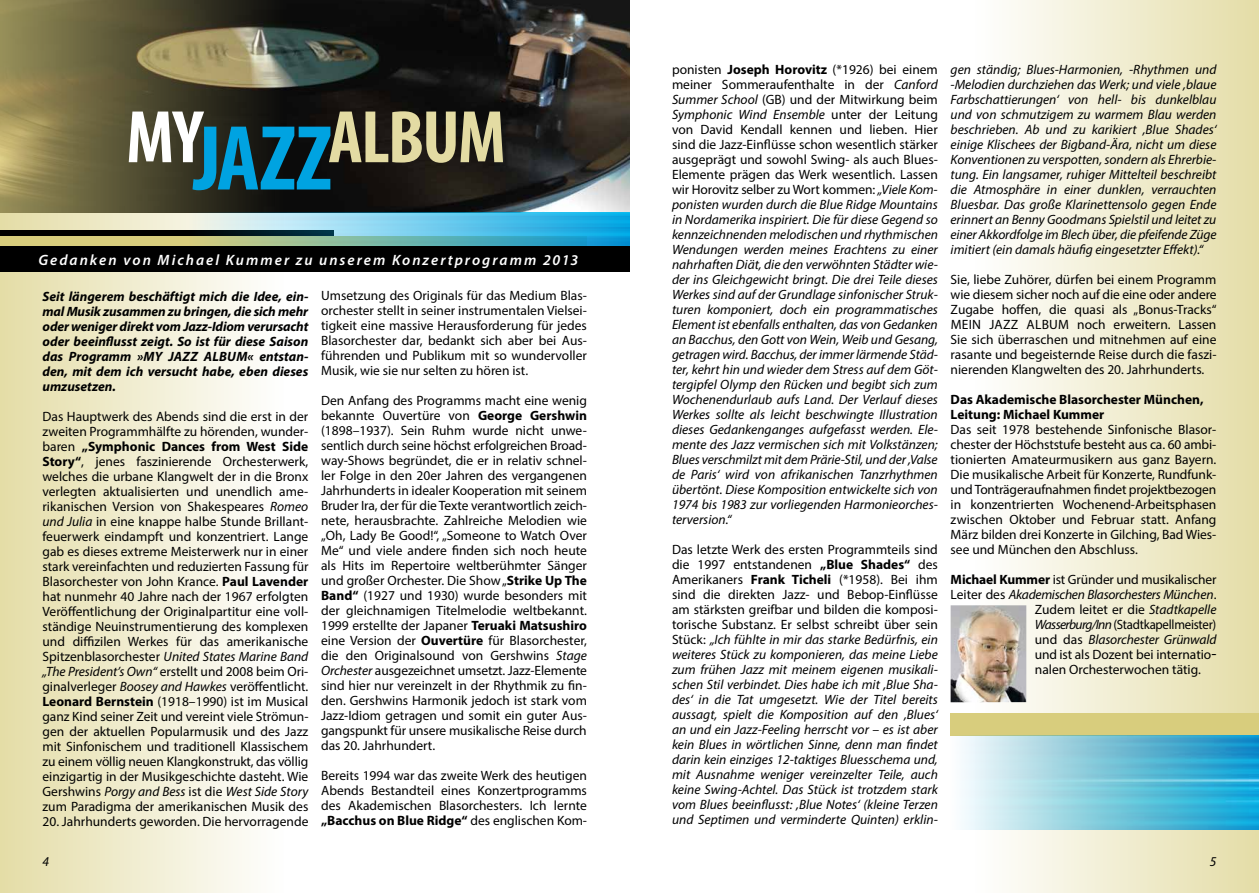
<style>
.page{position:relative;width:1259px;height:893px;background:#fff}
.page>*{position:absolute;margin:0;border:0;box-sizing:border-box;transform-origin:0 0}
.t1{font:700 condensed 75.15px "Myriad Pro";color:#e3dba3}
.t2{font:italic 600 15px "Myriad Pro";letter-spacing:.135em;color:#fff}
.t3{font:13.5px/15px "Myriad Pro";color:#000;text-align:justify}
.t4{font:italic 13.5px/15px "Myriad Pro";color:#000;text-align:justify}
.t5{font:italic 700 13.5px/15px "Myriad Pro";color:#000;text-align:justify}
.t6{font:700 13.5px/15px "Myriad Pro";color:#000}
.t7{font:italic 13.5px "Myriad Pro";letter-spacing:-.02em;color:#000}
.t8{font:13.5px "Myriad Pro";letter-spacing:-.02em;color:#000}
.s1{color:#fff}
.s2{font-size:93.3px;color:#00a3e1}
.s3{font-weight:700}
.s4{font-style:italic}
.s5{font-style:normal}
.s6{font-weight:700;font-style:normal}
.s7{font-size:16.5px}
</style>
<div class="page">
<img style="left:284px;top:0;width:345px;height:213px">
<svg style="left:0;top:0;width:284px;height:893px;background:#cdc9ac"></svg>
<div style="left:0;top:236px;width:587px;height:11px;background:#d8cd7d"></div>
<div style="left:0;top:231px;width:334px;height:5px;background:#000"></div>
<img style="left:189px;top:213px;width:440px;height:34px">
<div style="left:975px;top:0;width:284px;height:893px;background:linear-gradient(to right,#fff,#e4dda7)"></div>
<div style="left:950px;top:713px;width:309px;height:23px;background:#d8cd7d"></div>
<img style="left:962px;top:736px;width:297px;height:93px">
<div style="left:0;top:247px;width:629px;height:25px;background:#000"></div>
<img style="left:950px;top:605px;width:76px;height:97px">
<h1 class="t1" style="left:126px;top:90px;width:376px"><span class="s1">MY</span><span class="s2">JAZZ</span>ALBUM</h1>
<p class="t2" style="left:38px;top:250px;width:541px">Gedanken von Michael Kummer zu unserem Konzertprogramm 2013</p>
<p class="t3" style="left:321px;top:288px;width:267px">Umsetzung des Originals für das Medium Blas&shy;orchester stellt in seiner instrumentalen Vielsei&shy;tigkeit eine massive Herausforderung für jedes Blasorchester dar, bedankt sich aber bei Aus&shy;führenden und Publikum mit so wundervoller Musik, wie sie nur selten zu hören ist.</p>
<p class="t3" style="left:321px;top:393px;width:267px">Den Anfang des Programms macht eine wenig bekannte Ouvertüre von <span class="s3">George Gershwin </span>(1898–1937). Sein Ruhm wurde nicht unwe&shy;sentlich durch seine höchst erfolgreichen Broad&shy;way-Shows begründet, die er in relativ schnel&shy;ler Folge in den 20er Jahren des vergangenen Jahrhunderts in idealer Kooperation mit seinem Bruder Ira, der für die Texte verantwortlich zeich&shy;nete, herausbrachte. Zahlreiche Melodien wie „Oh, Lady Be Good!“, „Someone to Watch Over Me“ und viele andere finden sich noch heute als Hits im Repertoire weltberühmter Sänger und großer Orchester. Die Show „<span class="s3">Strike Up The Band“</span> (1927 und 1930) wurde besonders mit der gleichnamigen Titelmelodie weltbekannt.<br>1999 erstellte der Japaner <span class="s3">Teruaki Matsushiro </span>eine Version der <span class="s3">Ouvertüre</span> für Blasorchester, die den Originalsound von Gershwins <span class="s4">Stage Orchester</span> ausgezeichnet umsetzt. Jazz-Elemente sind hier nur vereinzelt in der Rhythmik zu fin&shy;den. Gershwins Harmonik jedoch ist stark vom Jazz-Idiom getragen und somit ein guter Aus&shy;gangspunkt für unsere musikalische Reise durch das 20. Jahrhundert.</p>
<p class="t3" style="left:321px;top:768px;width:267px">Bereits 1994 war das zweite Werk des heutigen Abends Bestandteil eines Konzertprogramms des Akademischen Blasorchesters. Ich lernte <span class="s3">„Bacchus on Blue Ridge“</span> des englischen Kom-</p>
<p class="t5" style="left:43px;top:289px;width:267px">Seit längerem beschäftigt mich die Idee, ein&shy;mal Musik zusammen zu bringen, die sich mehr oder weniger direkt vom Jazz-Idiom verursacht oder beeinflusst zeigt. So ist für diese Saison das Programm »My Jazz Album</p>
<p class="t5" style="left:43px;top:349px;width:267px;text-indent:205px">« entstan&shy;den, mit dem ich versucht habe, eben dieses umzusetzen.</p>
<p class="t3" style="left:43px;top:409px;width:268px">Das Hauptwerk des Abends sind die erst in der zweiten Programmhälfte zu hörenden, wunder&shy;baren <span class="s3">„Symphonic Dances from West Side Story“</span>, jenes faszinierende Orchesterwerk, welches die urbane Klangwelt der in die Bronx verlegten aktualisierten und unendlich ame&shy;rikanischen Version von Shakespeares <span class="s4">Romeo und Julia</span> in eine knappe halbe Stunde Brillant&shy;feuerwerk eindampft und konzentriert. Lange gab es dieses extreme Meisterwerk nur in einer stark vereinfachten und reduzierten Fassung für Blasorchester von John Krance. <span class="s3">Paul Lavender </span>hat nunmehr 40 Jahre nach der 1967 erfolgten Veröffentlichung der Originalpartitur eine voll&shy;ständige Neuinstrumentierung des komplexen und diffizilen Werkes für das amerikanische Spitzenblasorchester <span class="s4">United States Marine Band „The President’s Own“</span> erstellt und 2008 beim Ori&shy;ginalverleger <span class="s4">Boosey and Hawkes</span> veröffentlicht.<br><span class="s3">Leonard Bernstein</span> (1918–1990) ist im Musical ganz Kind seiner Zeit und vereint viele Strömun&shy;gen der aktuellen Popularmusik und des Jazz mit Sinfonischem und traditionell Klassischem zu einem völlig neuen Klangkonstrukt, das völlig einzigartig in der Musikgeschichte dasteht. Wie Gershwins <span class="s4">Porgy and Bess</span> ist die <span class="s4">West Side Story </span>zum Paradigma der amerikanischen Musik des</p>
<p class="t3" style="left:43px;top:814px;width:267px">20. Jahrhunderts geworden. Die hervorragende</p>
<p class="t4" style="left:43px;top:854px;width:8px">4</p>
<p class="t4" style="left:672px;top:62px;width:267px"><span class="s5">ponisten</span> <span class="s6">Joseph Horovitz</span> <span class="s5">(*1926) bei einem meiner Sommeraufenthalte in der</span> Canford Summer School <span class="s5">(GB) und der Mitwirkung beim </span>Symphonic Wind Ensemble <span class="s5">unter der Leitung von David Kendall kennen und lieben. Hier sind die Jazz-Einflüsse schon wesentlich stärker ausgeprägt und sowohl Swing- als auch Blues-Elemente prägen das Werk wesentlich. Lassen wir Horovitz selber zu Wort kommen:</span> „Viele Kom&shy;ponisten wurden durch die Blue Ridge Mountains in Nordamerika inspiriert. Die für diese Gegend so kennzeichnenden melodischen und rhythmischen Wendungen werden meines Erachtens zu einer nahrhaften Diät, die den verwöhnten Städter wie&shy;der ins Gleichgewicht bringt. Die drei Teile dieses Werkes sind auf der Grundlage sinfonischer Struk&shy;turen komponiert, doch ein programmatisches Element ist ebenfalls enthalten, das von Gedanken an Bacchus, den Gott von Wein, Weib und Gesang, getragen wird. Bacchus, der immer lärmende Städ&shy;ter, kehrt hin und wieder dem Stress auf dem Göt&shy;tergipfel Olymp den Rücken und begibt sich zum Wochenendurlaub aufs Land. Der Verlauf dieses Werkes sollte als leicht beschwingte Illustration dieses Gedankenganges aufgefasst werden. Ele&shy;mente des Jazz vermischen sich mit Volkstänzen; Blues verschmilzt mit dem Prärie-Stil, und der ,Valse de Paris‘ wird von afrikanischen Tanzrhythmen übertönt. Diese Komposition entwickelte sich von 1974 bis 1983 zur vorliegenden Harmonieorches&shy;terversion.“</p>
<p class="t4" style="left:672px;top:542px;width:267px"><span class="s5">Das letzte Werk des ersten Programmteils sind die 1997 entstandenen</span> <span class="s6">„Blue Shades“</span> <span class="s5">des Amerikaners</span> <span class="s6">Frank Ticheli</span> <span class="s5">(*1958). Bei ihm sind die direkten Jazz- und Bebop-Einflüsse am stärksten greifbar und bilden die komposi&shy;torische Substanz. Er selbst schreibt über sein Stück:</span> „Ich fühlte in mir das starke Bedürfnis, ein weiteres Stück zu komponieren, das meine Liebe zum frühen Jazz mit meinem eigenen musikali&shy;schen Stil verbindet. Dies habe ich mit ,Blue Sha&shy;des‘ in die Tat umgesetzt. Wie der Titel bereits aussagt, spielt die Komposition auf den ,Blues‘ an und ein Jazz-Feeling herrscht vor – es ist aber kein Blues in wörtlichen Sinne, denn man findet darin kein einziges 12-taktiges Bluesschema und, mit Ausnahme weniger vereinzelter Teile, auch keine Swing-Achtel. Das Stück ist trotzdem stark vom Blues beeinflusst: ,Blue Notes‘ (kleine Terzen und Septimen und verminderte Quinten) erklin-</p>
<p class="t4" style="left:950px;top:62px;width:267px">gen ständig; Blues-Harmonien, -Rhythmen und -Melodien durchziehen das Werk; und viele ,blaue Farbschattierungen‘ von hell- bis dunkelblau und von schmutzigem zu warmem Blau werden beschrieben. Ab und zu karikiert ,Blue Shades‘ einige Klischees der Bigband-Ära, nicht um diese Konventionen zu verspotten, sondern als Ehrerbie&shy;tung. Ein langsamer, ruhiger Mittelteil beschreibt die Atmosphäre in einer dunklen, verrauchten Bluesbar. Das große Klarinettensolo gegen Ende erinnert an Benny Goodmans Spielstil und leitet zu einer Akkordfolge im Blech über, die pfeifende Züge imitiert (ein damals häufig eingesetzter Effekt).“</p>
<p class="t3" style="left:950px;top:272px;width:267px">Sie, liebe Zuhörer, dürfen bei einem Programm wie diesem sicher noch auf die eine oder andere Zugabe hoffen, die quasi als „Bonus-Tracks“ mein</p>
<p class="t3" style="left:950px;top:317px;width:267px;text-indent:127px">noch erweitern. Lassen Sie sich überraschen und mitnehmen auf eine rasante und begeisternde Reise durch die faszi&shy;nierenden Klangwelten des 20. Jahrhunderts.</p>
<p class="t6" style="left:950px;top:391px;width:254px">Das Akademische Blasorchester München,<br>Leitung: Michael Kummer</p>
<p class="t3" style="left:950px;top:422px;width:267px">Das seit 1978 bestehende Sinfonische Blasor&shy;chester der Höchststufe besteht aus ca. 60 ambi&shy;tionierten Amateurmusikern aus ganz Bayern.<br>Die musikalische Arbeit für Konzerte, Rundfunk&shy;und Tonträgeraufnahmen findet projektbezogen in konzentrierten Wochenend-Arbeitsphasen zwischen Oktober und Februar statt. Anfang März bilden drei Konzerte in Gilching, Bad Wies&shy;see und München den Abschluss.</p>
<p class="t3" style="left:950px;top:572px;width:267px"><span class="s3">Michael Kummer</span> ist Gründer und musikalischer</p>
<p class="t7" style="left:950px;top:586px;width:267px"><span class="s5">Leiter des</span> Akademischen Blasorchesters München<span class="s5">.</span></p>
<p class="t3" style="left:1035px;top:602px;width:183px">Zudem leitet er die <span class="s4">Stadtkapelle</span></p>
<p class="t8" style="left:1035px;top:616px;width:183px"><span class="s4">Wasserburg/Inn</span> (Stadtkapellmeister)</p>
<p class="t4" style="left:1035px;top:632px;width:183px"><span class="s5">und das</span> Blasorchester Grünwald</p>
<p class="t3" style="left:1035px;top:647px;width:183px">und ist als Dozent bei internatio<span class="s7">-</span></p>
<p class="t3" style="left:1035px;top:662px;width:167px">nalen Orchesterwochen tätig.</p>
<p class="t3" style="left:989px;top:317px;width:14px">Jazz</p>
<p class="t3" style="left:1026px;top:317px;width:18px">Album</p>
<p class="t4" style="left:1209px;top:854px;width:8px">5</p>
</div>
